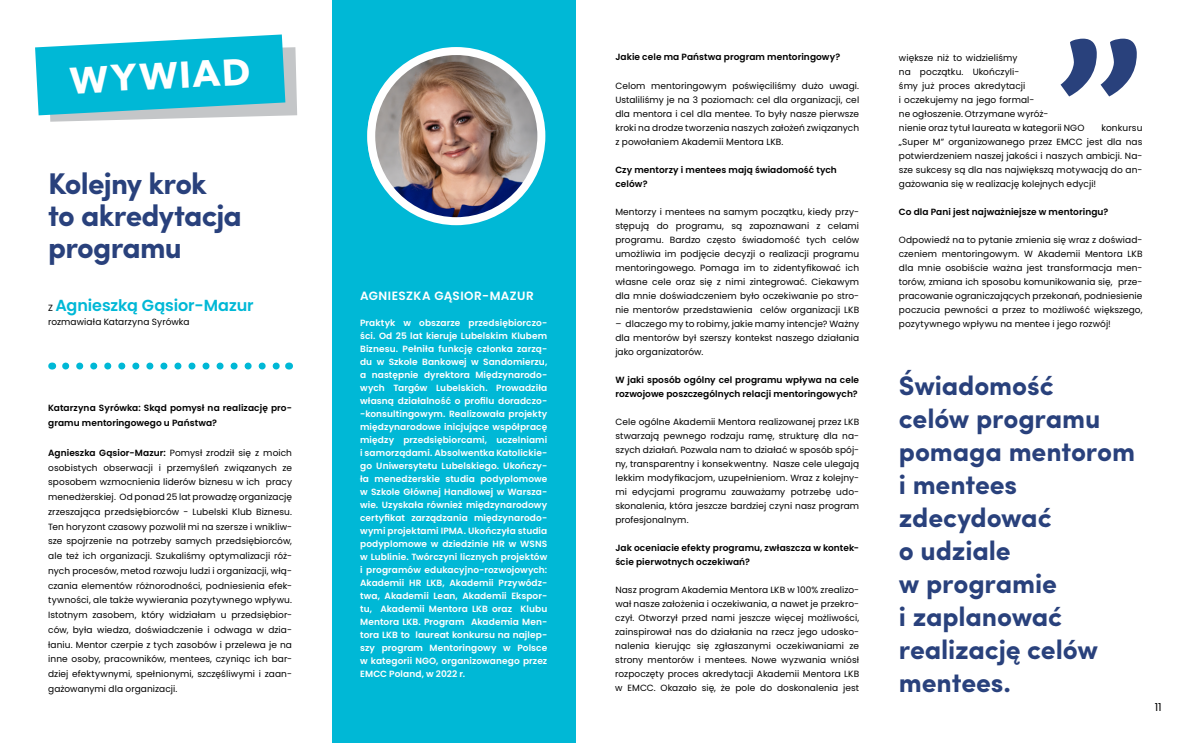
<style>
.page{position:relative;width:1191px;height:743px;background:#fff}
.page>*{position:absolute;margin:0;border:0;box-sizing:border-box;transform-origin:0 0}
.t1{font:700 37px "Avenir Next LT Pro";color:#fff}
.t2{font:700 30px/32px "Sofia Pro";letter-spacing:-.025em;color:#29417c}
.t3{font:700 27px/33px "Sofia Pro";letter-spacing:-.005em;color:#29417c}
.t4{font:600 16px "Poppins";letter-spacing:-.005em;color:#00b8d6}
.t5{font:600 12px "Poppins";letter-spacing:.04em;color:#fff}
.t6{font:11px "Poppins";color:#000}
.t7{font:9px/14px "Poppins";letter-spacing:.01em;color:#000;text-align:justify}
.t8{font:600 9px/13px "Poppins";letter-spacing:.01em;color:#fff;text-align:justify}
.t9{font:600 9px/14px "Poppins";letter-spacing:.01em;color:#000}
.s1{font-weight:400;font-size:9px;color:#000}
.s2{font-weight:600}
</style>
<div class="page">
<div style="left:332px;top:0;width:243px;height:743px;background:#00b8d6"></div>
<svg style="left:66px;top:362px;width:214px;height:7px"></svg>
<svg style="left:35px;top:34px;width:262px;height:88px;background:#3cc3d9"></svg>
<img style="left:371px;top:54px;width:170px;height:167px">
<div style="left:367px;top:47px;width:178px;height:178px;border:8px solid #fff;border-radius:50%"></div>
<svg style="left:1060px;top:38px;width:77px;height:59px"></svg>
<h1 class="t1" style="left:69px;top:58px;width:182px;rotate:-3deg">WYWIAD</h1>
<h2 class="t2" style="left:48px;top:166px;width:195px">Kolejny krok<br>to akredytacja programu</h2>
<h3 class="t4" style="left:48px;top:296px;width:207px"><span class="s1">Z</span> Agnieszką Gąsior-Mazur</h3>
<p class="t7" style="left:48px;top:314px;width:143px">rozmawiała Katarzyna Syrówka</p>
<p class="t9" style="left:48px;top:401px;width:245px;line-height:14.8px">Katarzyna Syrówka: Skąd pomysł na realizację pro&shy;gramu mentoringowego u Państwa?</p>
<p class="t7" style="left:48px;top:445px;width:245px;line-height:14.8px"><span class="s2">Agnieszka Gąsior-Mazur:</span> Pomysł zrodził się z moich osobistych obserwacji i przemyśleń związanych ze sposobem wzmocnienia liderów biznesu w ich pracy menedżerskiej. Od ponad 25 lat prowadzę organizację zrzeszająca przedsiębiorców - Lubelski Klub Biznesu.<br>Ten horyzont czasowy pozwolił mi na szersze i wnikliw&shy;sze spojrzenie na potrzeby samych przedsiębiorców, ale też ich organizacji. Szukaliśmy optymalizacji róż&shy;nych procesów, metod rozwoju ludzi i organizacji, włą&shy;czania elementów różnorodności, podniesienia efek&shy;tywności, ale także wywierania pozytywnego wpływu.<br>Istotnym zasobem, który widziałam u przedsiębior&shy;ców, była wiedza, doświadczenie i odwaga w dzia&shy;łaniu. Mentor czerpie z tych zasobów i przelewa je na inne osoby, pracowników, mentees, czyniąc ich bar&shy;dziej efektywnymi, spełnionymi, szczęśliwymi i zaan&shy;gażowanymi dla organizacji.</p>
<h3 class="t5" style="left:360px;top:289px;width:175px">AGNIESZKA GĄSIOR-MAZUR</h3>
<p class="t8" style="left:360px;top:317px;width:189px">Praktyk w obszarze przedsiębiorczo&shy;ści. Od 25 lat kieruje Lubelskim Klubem Biznesu. Pełniła funkcję członka zarzą&shy;du w Szkole Bankowej w Sandomierzu, a następnie dyrektora Międzynarodo&shy;wych Targów Lubelskich. Prowadziła własną działalność o profilu doradczo--konsultingowym. Realizowała projekty międzynarodowe inicjujące współpracę między przedsiębiorcami, uczelniami i samorządami. Absolwentka Katolickie&shy;go Uniwersytetu Lubelskiego. Ukończy&shy;ła menedżerskie studia podyplomowe w Szkole Głównej Handlowej w Warsza&shy;wie. Uzyskała również międzynarodowy certyfikat zarządzania międzynarodo&shy;wymi projektami IPMA. Ukończyła studia podyplomowe w dziedzinie HR w WSNS w Lublinie. Twórczyni licznych projektów i programów edukacyjno-rozwojowych:<br>Akademii HR LKB, Akademii Przywódz&shy;twa, Akademii Lean, Akademii Ekspor&shy;tu, Akademii Mentora LKB oraz Klubu Mentora LKB. Program Akademia Men&shy;tora LKB to laureat konkursu na najlep&shy;szy program Mentoringowy w Polsce w kategorii NGO, organizowanego przez EMCC Poland, w 2022 r.</p>
<p class="t9" style="left:615px;top:50px;width:226px">Jakie cele ma Państwa program mentoringowy?</p>
<p class="t7" style="left:615px;top:78px;width:245px">Celom mentoringowym poświęciliśmy dużo uwagi.<br>Ustaliliśmy je na 3 poziomach: cel dla organizacji, cel dla mentora i cel dla mentee. To były nasze pierwsze kroki na drodze tworzenia naszych założeń związanych z powołaniem Akademii Mentora LKB.</p>
<p class="t9" style="left:615px;top:162px;width:223px">Czy mentorzy i mentees mają świadomość tych celów?</p>
<p class="t7" style="left:615px;top:204px;width:245px">Mentorzy i mentees na samym początku, kiedy przy&shy;stępują do programu, są zapoznawani z celami programu. Bardzo często świadomość tych celów umożliwia im podjęcie decyzji o realizacji programu mentoringowego. Pomaga im to zidentyfikować ich własne cele oraz się z nimi zintegrować. Ciekawym dla mnie doświadczeniem było oczekiwanie po stro&shy;nie mentorów przedstawienia celów organizacji LKB</p>
<p class="t7" style="left:615px;top:316px;width:245px">– dlaczego my to robimy, jakie mamy intencje? Ważny dla mentorów był szerszy kontekst naszego działania jako organizatorów.</p>
<p class="t9" style="left:615px;top:372px;width:245px">W jaki sposób ogólny cel programu wpływa na cele rozwojowe poszczególnych relacji mentoringowych?</p>
<p class="t7" style="left:615px;top:414px;width:245px">Cele ogólne Akademii Mentora realizowanej przez LKB stwarzają pewnego rodzaju ramę, strukturę dla na&shy;szych działań. Pozwala nam to działać w sposób spój&shy;ny, transparentny i konsekwentny. Nasze cele ulegają lekkim modyfikacjom, uzupełnieniom. Wraz z kolejny&shy;mi edycjami programu zauważamy potrzebę udo&shy;skonalenia, która jeszcze bardziej czyni nasz program profesjonalnym.</p>
<p class="t9" style="left:615px;top:540px;width:245px">Jak oceniacie efekty programu, zwłaszcza w kontek&shy;ście pierwotnych oczekiwań?</p>
<p class="t7" style="left:615px;top:582px;width:245px">Nasz program Akademia Mentora LKB w 100% zrealizo&shy;wał nasze założenia i oczekiwania, a nawet je przekro&shy;czył. Otworzył przed nami jeszcze więcej możliwości, zainspirował nas do działania na rzecz jego udosko&shy;nalenia kierując się zgłaszanymi oczekiwaniami ze strony mentorów i mentees. Nowe wyzwania wniósł rozpoczęty proces akredytacji Akademii Mentora LKB w EMCC. Okazało się, że pole do doskonalenia jest</p>
<p class="t7" style="left:899px;top:50px;width:187px;text-align:left">większe niż to widzieliśmy<br>na początku. Ukończyli-<br>śmy już proces akredytacji<br>i oczekujemy na jego formal-<br>ne ogłoszenie. Otrzymane wyróż-<br>nienie oraz tytuł laureata w kategorii NGO</p>
<p class="t7" style="left:899px;top:121px;width:245px;text-indent:203px">konkursu „Super M” organizowanego przez EMCC jest dla nas potwierdzeniem naszej jakości i naszych ambicji. Na&shy;sze sukcesy są dla nas największą motywacją do an&shy;gażowania się w realizację kolejnych edycji!</p>
<p class="t9" style="left:899px;top:205px;width:211px">Co dla Pani jest najważniejsze w mentoringu?</p>
<p class="t7" style="left:899px;top:233px;width:245px">Odpowiedź na to pytanie zmienia się wraz z doświad&shy;czeniem mentoringowym. W Akademii Mentora LKB dla mnie osobiście ważna jest transformacja men&shy;torów, zmiana ich sposobu komunikowania się, prze&shy;pracowanie ograniczających przekonań, podniesienie poczucia pewności a przez to możliwość większego, pozytywnego wpływu na mentee i jego rozwój!</p>
<h3 class="t3" style="left:899px;top:367px;width:238px">Świadomość<br>celów programu pomaga mentorom i mentees zdecydować<br>o udziale<br>w programie<br>i zaplanować realizację celów mentees.</h3>
<p class="t6" style="left:1154px;top:701px;width:9px">11</p>
</div>
